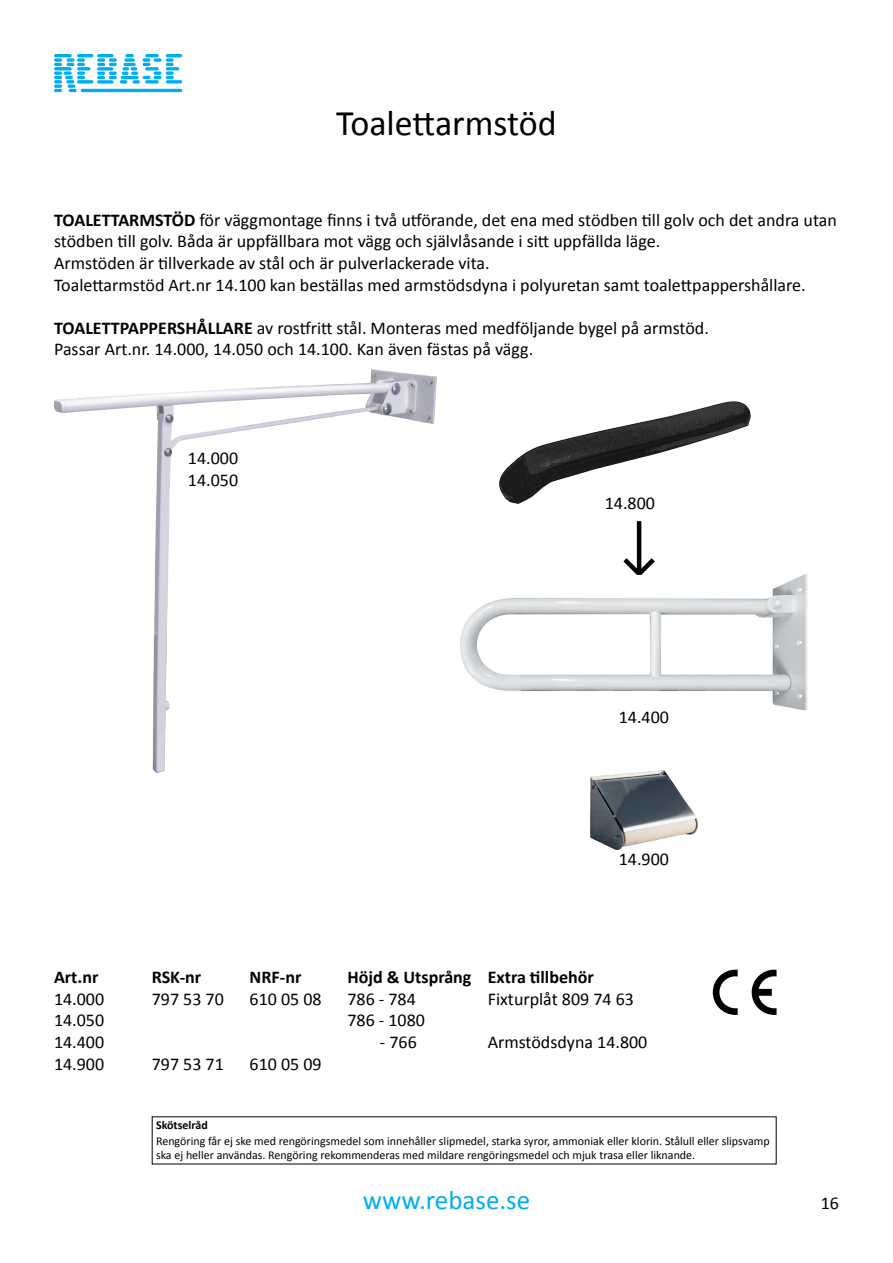
<style>
.page{position:relative;width:893px;height:1263px;background:#fff}
.page>*{position:absolute;margin:0;border:0;box-sizing:border-box;transform-origin:0 0}
.t1{font:36px "Calibri";color:#000}
.t2{font:27px "Calibri";color:#00aeef}
.t3{font:18px/21.6px "Calibri";color:#000}
.t4{font:700 18px "Calibri";color:#000}
.t5{font:12px/14.4px "Calibri";color:#000}
.t6{font:700 12px "Calibri";color:#000}
.s1{font-weight:700}
</style>
<div class="page">
<img style="left:54px;top:370px;width:383px;height:402px">
<img style="left:460px;top:574px;width:348px;height:137px">
<img style="left:591px;top:770px;width:106px;height:79px">
<svg style="left:713px;top:970px;width:25px;height:45px"></svg>
<svg style="left:752px;top:970px;width:25px;height:45px"></svg>
<img style="left:499px;top:401px;width:251px;height:103px">
<svg style="left:54px;top:54px;width:128px;height:38px"></svg>
<hr style="left:637px;top:521px;width:4px;height:54px;background:#000">
<svg style="left:619px;top:553px;width:41px;height:27px"></svg>
<h1 class="t1" style="left:336px;top:101px;width:222px">Toalettarmstöd</h1>
<p class="t3" style="left:54px;top:209px;width:784px"><span class="s1">TOALETTARMSTÖD</span> för väggmontage finns i två utförande, det ena med stödben till golv och det andra utan stödben till golv. Båda är uppfällbara mot vägg och självlåsande i sitt uppfällda läge.<br>Armstöden är tillverkade av stål och är pulverlackerade vita.<br>Toalettarmstöd Art.nr 14.100 kan beställas med armstödsdyna i polyuretan samt toalettpappershållare.</p>
<p class="t3" style="left:54px;top:317px;width:656px"><span class="s1">TOALETTPAPPERSHÅLLARE</span> av rostfritt stål. Monteras med medföljande bygel på armstöd.<br>Passar Art.nr. 14.000, 14.050 och 14.100. Kan även fästas på vägg.</p>
<p class="t3" style="left:188px;top:448px;width:52px">14.000<br>14.050</p>
<p class="t3" style="left:605px;top:492px;width:52px">14.800</p>
<p class="t3" style="left:619px;top:706px;width:52px">14.400</p>
<p class="t4" style="left:54px;top:966px;width:46px">Art.nr</p>
<p class="t3" style="left:54px;top:988px;width:52px;text-align:justify">14.000<br>14.050<br>14.400<br>14.900</p>
<p class="t3" style="left:619px;top:848px;width:52px">14.900</p>
<p class="t4" style="left:152px;top:966px;width:51px">RSK-nr</p>
<p class="t3" style="left:152px;top:988px;width:74px">797 53 70</p>
<p class="t3" style="left:152px;top:1053px;width:74px">797 53 71</p>
<p class="t4" style="left:250px;top:966px;width:53px">NRF-nr</p>
<p class="t3" style="left:250px;top:988px;width:74px">610 05 08</p>
<p class="t3" style="left:250px;top:1053px;width:74px">610 05 09</p>
<p class="t4" style="left:347px;top:966px;width:126px">Höjd &amp; Utsprång</p>
<p class="t3" style="left:347px;top:988px;width:79px">786 - 784<br>786 - 1080</p>
<p class="t3" style="left:380px;top:1031px;width:38px">- 766</p>
<p class="t4" style="left:488px;top:966px;width:108px">Extra tillbehör</p>
<p class="t3" style="left:488px;top:988px;width:148px">Fixturplåt 809 74 63</p>
<p class="t3" style="left:488px;top:1031px;width:161px">Armstödsdyna 14.800</p>
<p class="t6" style="left:156px;top:1117px;width:53px">Skötselråd</p>
<p class="t5" style="left:156px;top:1134px;width:615px">Rengöring får ej ske med rengöringsmedel som innehåller slipmedel, starka syror, ammoniak eller klorin. Stålull eller slipsvamp ska ej heller användas. Rengöring rekommenderas med mildare rengöringsmedel och mjuk trasa eller liknande.</p>
<h2 class="t2" style="left:363px;top:1183px;width:169px">www.rebase.se</h2>
<p class="t3" style="left:821px;top:1192px;width:20px">16</p>
</div>
